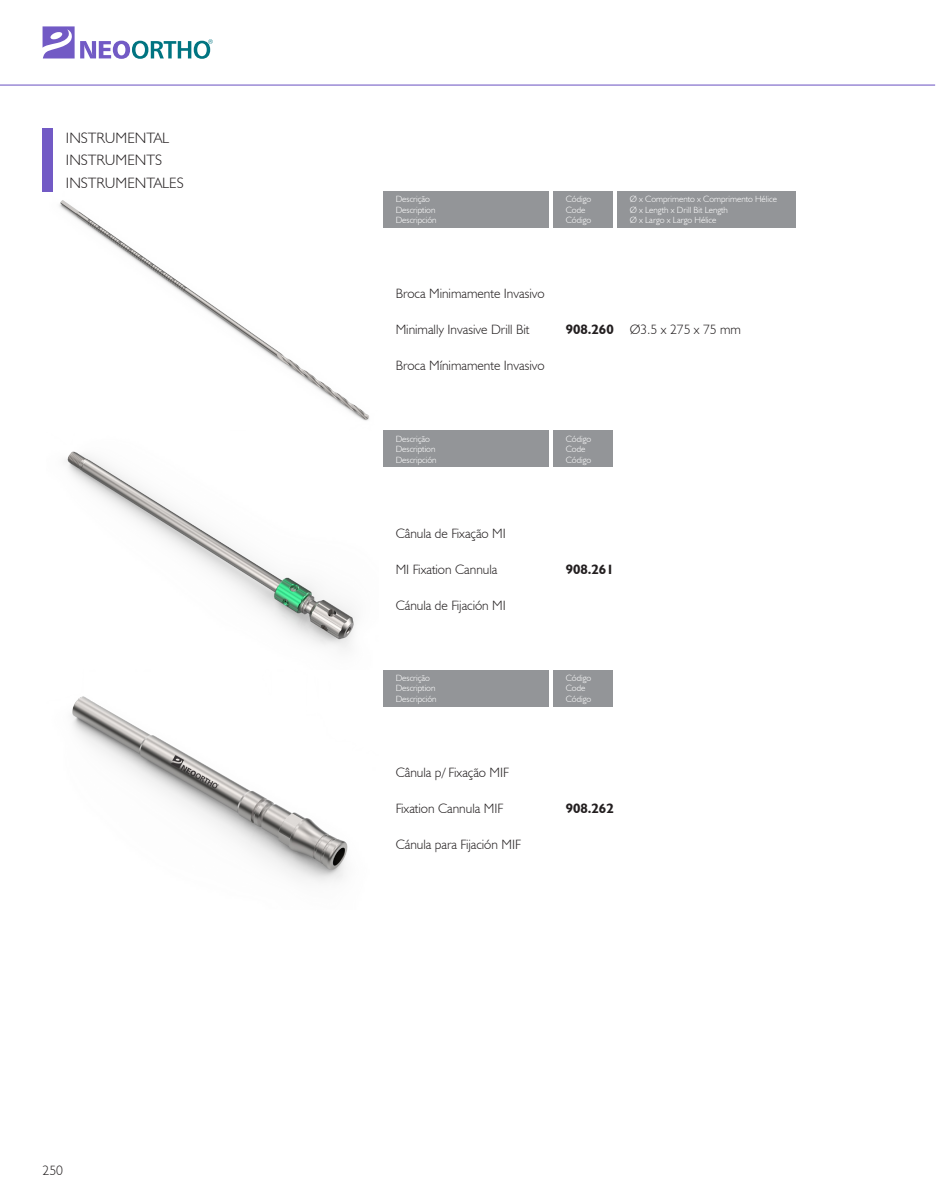
<style>
.page{position:relative;width:936px;height:1191px;background:#fff}
.page>*{position:absolute;margin:0;border:0;box-sizing:border-box;transform-origin:0 0}
.t1{font:300 15px/22.5px "Humanist 521 BT";color:#231f20}
.desc-instrumental{font:300 13.5px "Humanist 521 BT";color:#231f20}
.desc-instrumental-2{font:700 13.5px "Humanist 521 BT";color:#231f20}
.tabela-cabecalho{font:300 9px "Humanist 521 BT";color:#fff}
</style>
<div class="page">
<hr style="left:0;top:85px;width:935px;height:1px;background:#725ac5">
<svg style="left:43px;top:26px;width:170px;height:33px"></svg>
<div style="left:43px;top:128px;width:10px;height:63px;background:#725ac5"></div>
<div style="left:383px;top:191px;width:166px;height:36px;background:#939598"></div>
<div style="left:553px;top:191px;width:59px;height:36px;background:#939598"></div>
<img style="left:47px;top:191px;width:322px;height:691px">
<div style="left:383px;top:431px;width:166px;height:36px;background:#939598"></div>
<div style="left:553px;top:431px;width:59px;height:36px;background:#939598"></div>
<div style="left:383px;top:670px;width:166px;height:36px;background:#939598"></div>
<div style="left:553px;top:670px;width:59px;height:36px;background:#939598"></div>
<div style="left:617px;top:191px;width:178px;height:36px;background:#939598"></div>
<h1 class="t1" style="left:66px;top:126px;width:119px">INSTRUMENTAL<br>INSTRUMENTS<br>INSTRUMENTALES</h1>
<h2 class="desc-instrumental" style="left:43px;top:1162px;width:22px">250</h2>
<p class="tabela-cabecalho" style="left:395px;top:194px;width:36px">Descrição</p>
<p class="tabela-cabecalho" style="left:395px;top:204px;width:41px">Description</p>
<p class="tabela-cabecalho" style="left:395px;top:215px;width:42px">Descripción</p>
<p class="tabela-cabecalho" style="left:566px;top:194px;width:27px">Código</p>
<p class="tabela-cabecalho" style="left:566px;top:204px;width:21px">Code</p>
<p class="tabela-cabecalho" style="left:566px;top:215px;width:27px">Código</p>
<p class="tabela-cabecalho" style="left:629px;top:194px;width:149px">Ø x Comprimento x Comprimento Hélice</p>
<p class="tabela-cabecalho" style="left:629px;top:204px;width:100px">Ø x Length x Drill Bit Length</p>
<p class="tabela-cabecalho" style="left:629px;top:215px;width:88px">Ø x Largo x Largo Hélice</p>
<p class="desc-instrumental" style="left:395px;top:285px;width:150px">Broca Minimamente Invasivo</p>
<p class="desc-instrumental" style="left:395px;top:321px;width:135px">Minimally Invasive Drill Bit</p>
<p class="desc-instrumental" style="left:395px;top:357px;width:150px">Broca Mínimamente Invasivo</p>
<p class="desc-instrumental-2" style="left:566px;top:321px;width:49px">908.260</p>
<p class="desc-instrumental" style="left:629px;top:321px;width:113px">Ø3.5 x 275 x 75 mm</p>
<p class="tabela-cabecalho" style="left:395px;top:433px;width:36px">Descrição</p>
<p class="tabela-cabecalho" style="left:395px;top:443px;width:41px">Description</p>
<p class="tabela-cabecalho" style="left:395px;top:454px;width:42px">Descripción</p>
<p class="desc-instrumental" style="left:395px;top:524px;width:112px">Cânula de Fixação MI</p>
<p class="desc-instrumental" style="left:395px;top:560px;width:103px">MI Fixation Cannula</p>
<p class="desc-instrumental" style="left:395px;top:596px;width:112px">Cánula de Fijación MI</p>
<p class="tabela-cabecalho" style="left:395px;top:672px;width:36px">Descrição</p>
<p class="tabela-cabecalho" style="left:395px;top:683px;width:41px">Description</p>
<p class="tabela-cabecalho" style="left:395px;top:693px;width:42px">Descripción</p>
<p class="desc-instrumental" style="left:395px;top:764px;width:115px">Cânula p/ Fixação MIF</p>
<p class="desc-instrumental" style="left:395px;top:800px;width:109px">Fixation Cannula MIF</p>
<p class="desc-instrumental" style="left:395px;top:836px;width:127px">Cánula para Fijación MIF</p>
<p class="tabela-cabecalho" style="left:566px;top:433px;width:27px">Código</p>
<p class="tabela-cabecalho" style="left:566px;top:443px;width:21px">Code</p>
<p class="tabela-cabecalho" style="left:566px;top:454px;width:27px">Código</p>
<p class="desc-instrumental-2" style="left:566px;top:560px;width:49px">908.261</p>
<p class="tabela-cabecalho" style="left:566px;top:672px;width:27px">Código</p>
<p class="tabela-cabecalho" style="left:566px;top:683px;width:21px">Code</p>
<p class="tabela-cabecalho" style="left:566px;top:693px;width:27px">Código</p>
<p class="desc-instrumental-2" style="left:566px;top:799px;width:49px">908.262</p>
</div>
